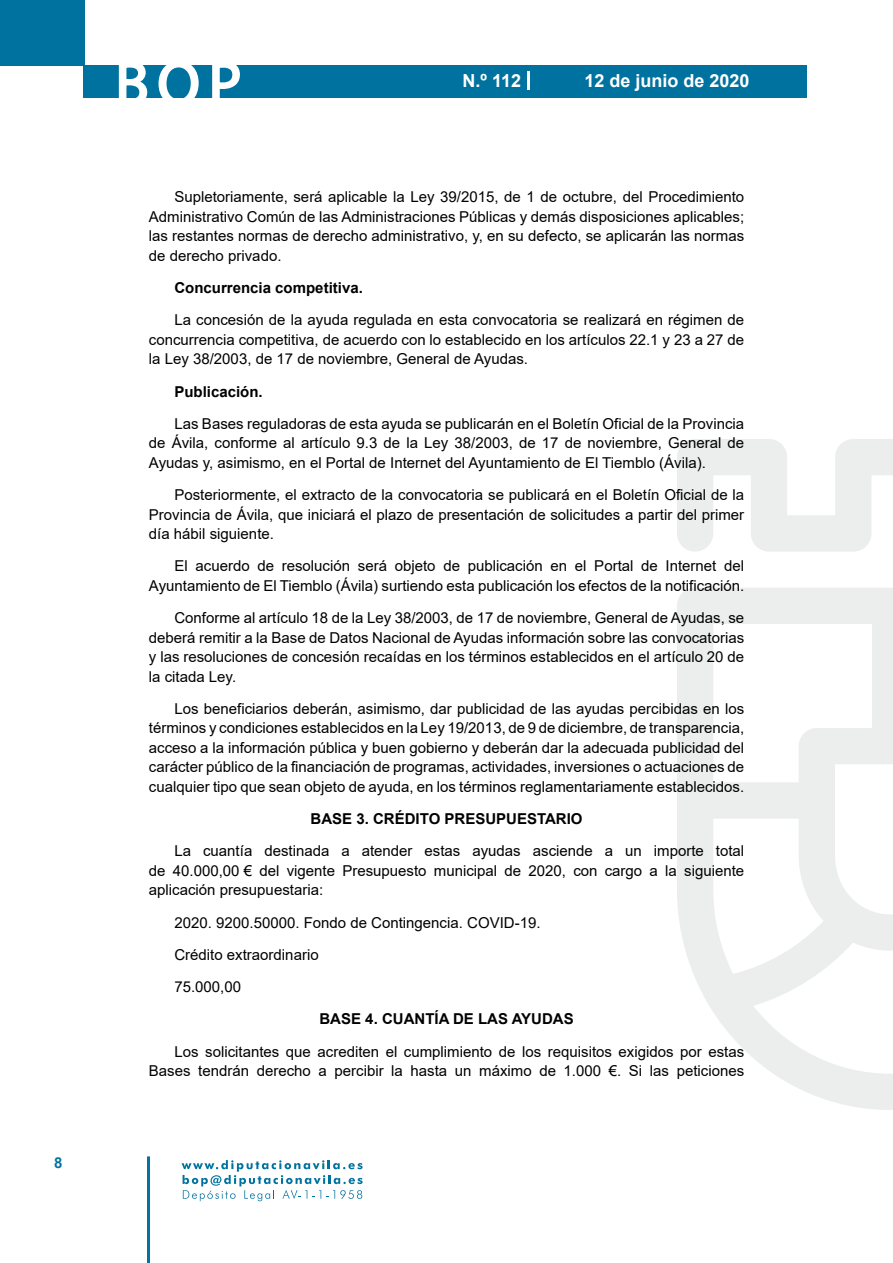
<style>
.page{position:relative;width:893px;height:1263px;background:#fff}
.page>*{position:absolute;margin:0;border:0;box-sizing:border-box;transform-origin:0 0}
.t1{font:500 61.5px "Avant Garde";color:#fff}
.t2{font:700 18px "Arial";color:#fff}
.t3{font:15px/19.5px "Arial";color:#000;text-align:justify}
.t4{font:700 15px "Arial";color:#000}
.t5{font:700 15px "Arial";color:#04739f}
</style>
<div class="page">
<div style="left:0;top:0;width:85px;height:65px;background:#00729f"></div>
<div style="left:84px;top:65px;width:723px;height:33px;background:#00729f"></div>
<svg style="left:118px;top:65px;width:30px;height:33px"></svg>
<svg style="left:158px;top:65px;width:41px;height:33px"></svg>
<svg style="left:212px;top:65px;width:28px;height:33px"></svg>
<svg style="left:182px;top:1160px;width:181px;height:41px"></svg>
<hr style="left:147px;top:1156px;width:3px;height:107px;background:#04739f">
<svg style="left:528px;top:71px;width:2px;height:19px"></svg>
<svg style="left:677px;top:439px;width:216px;height:671px"></svg>
<p class="t5" style="left:54px;top:1152px;width:10px">8</p>
<h1 class="t1" style="left:115px;top:46px;width:128px">BOP</h1>
<p class="t2" style="left:463px;top:68px;width:60px">N.º 112</p>
<p class="t2" style="left:584px;top:68px;width:167px">12 de junio de 2020</p>
<p class="t3" style="left:149px;top:187px;width:597px;text-indent:26px">Supletoriamente, será aplicable la Ley 39/2015, de 1 de octubre, del Procedimiento Administrativo Común de las Administraciones Públicas y demás disposiciones aplicables; las restantes normas de derecho administrativo, y, en su defecto, se aplicarán las normas de derecho privado.</p>
<p class="t4" style="left:174px;top:277px;width:190px">Concurrencia competitiva.</p>
<p class="t3" style="left:149px;top:310px;width:597px;text-indent:26px">La concesión de la ayuda regulada en esta convocatoria se realizará en régimen de concurrencia competitiva, de acuerdo con lo establecido en los artículos 22.1 y 23 a 27 de la Ley 38/2003, de 17 de noviembre, General de Ayudas.</p>
<p class="t4" style="left:174px;top:381px;width:90px">Publicación.</p>
<p class="t3" style="left:149px;top:414px;width:597px;text-indent:26px">Las Bases reguladoras de esta ayuda se publicarán en el Boletín Oficial de la Provincia de Ávila, conforme al artículo 9.3 de la Ley 38/2003, de 17 de noviembre, General de Ayudas y, asimismo, en el Portal de Internet del Ayuntamiento de El Tiemblo (Ávila).</p>
<p class="t3" style="left:149px;top:485px;width:597px;text-indent:26px">Posteriormente, el extracto de la convocatoria se publicará en el Boletín Oficial de la Provincia de Ávila, que iniciará el plazo de presentación de solicitudes a partir del primer día hábil siguiente.</p>
<p class="t3" style="left:149px;top:556px;width:597px;text-align:right">El acuerdo de resolución será objeto de publicación en el Portal de Internet del<br>Ayuntamiento de El Tiemblo (Ávila) surtiendo esta publicación los efectos de la notificación.</p>
<p class="t3" style="left:149px;top:608px;width:597px;text-indent:26px">Conforme al artículo 18 de la Ley 38/2003, de 17 de noviembre, General de Ayudas, se deberá remitir a la Base de Datos Nacional de Ayudas información sobre las convocatorias y las resoluciones de concesión recaídas en los términos establecidos en el artículo 20 de la citada Ley.</p>
<p class="t3" style="left:149px;top:699px;width:597px;text-indent:26px">Los beneficiarios deberán, asimismo, dar publicidad de las ayudas percibidas en los términos y condiciones establecidos en la Ley 19/2013, de 9 de diciembre, de transparencia, acceso a la información pública y buen gobierno y deberán dar la adecuada publicidad del carácter público de la financiación de programas, actividades, inversiones o actuaciones de cualquier tipo que sean objeto de ayuda, en los términos reglamentariamente establecidos.</p>
<p class="t4" style="left:311px;top:808px;width:273px">BASE 3. CRÉDITO PRESUPUESTARIO</p>
<p class="t3" style="left:149px;top:841px;width:597px;text-indent:26px">La cuantía destinada a atender estas ayudas asciende a un importe total de 40.000,00 € del vigente Presupuesto municipal de 2020, con cargo a la siguiente aplicación presupuestaria:</p>
<p class="t3" style="left:174px;top:906px;width:368px;line-height:32.2px;text-align:left">2020. 9200.50000. Fondo de Contingencia. COVID-19.<br>Crédito extraordinario<br>75.000,00</p>
<p class="t4" style="left:319px;top:1009px;width:256px">BASE 4. CUANTÍA DE LAS AYUDAS</p>
<p class="t3" style="left:149px;top:1042px;width:597px;text-align:right">Los solicitantes que acrediten el cumplimiento de los requisitos exigidos por estas<br>Bases tendrán derecho a percibir la hasta un máximo de 1.000 €. Si las peticiones</p>
</div>
